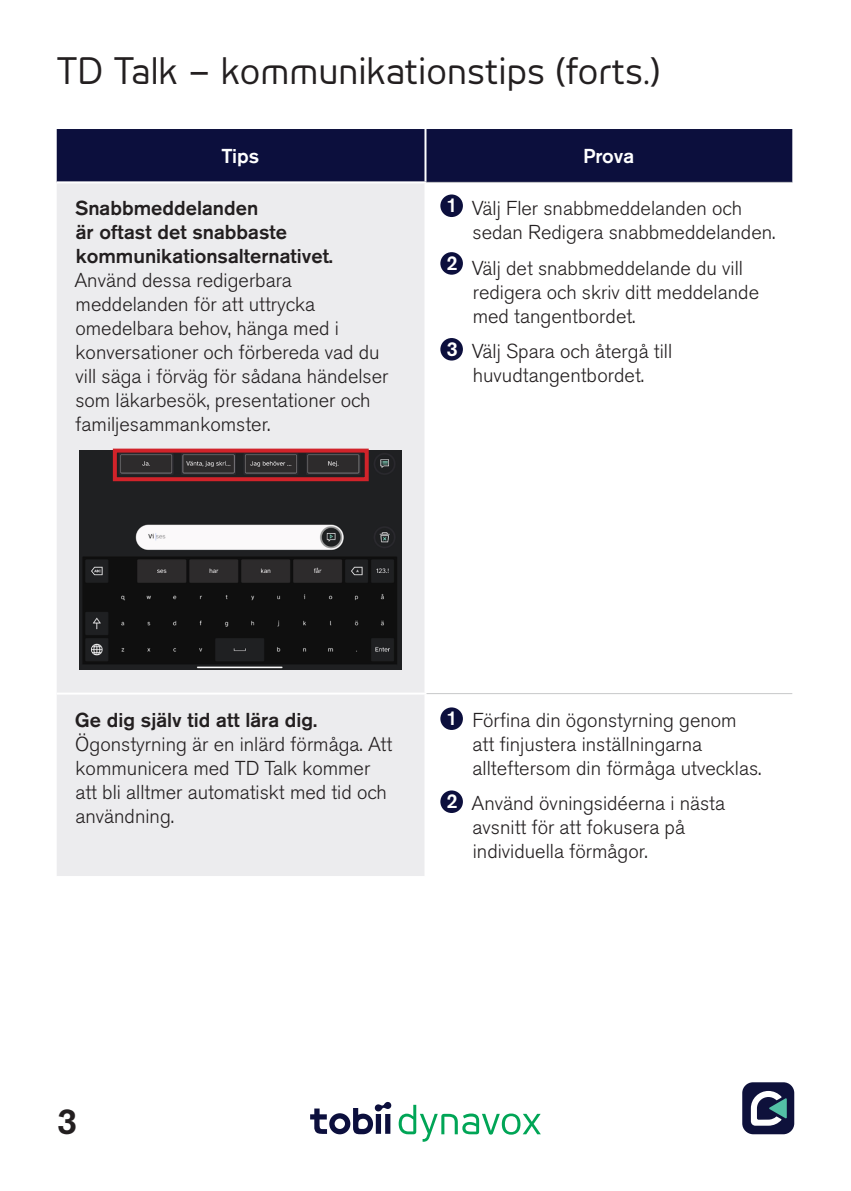
<style>
.page{position:relative;width:851px;height:1191px;background:#fff}
.page>*{position:absolute;margin:0;border:0;box-sizing:border-box;transform-origin:0 0}
.SectionTitle{font:36px "Tele Voice";color:#231f20}
.Page_Numbers{font:500 36px "Akzidenz Grotesk BE";color:#231f20}
.Paragraph{font:300 20px/24px "Akzidenz Grotesk BE";color:#231f20}
.Numbered_Steps{font:300 20px/24px "Akzidenz Grotesk BE";color:#231f20}
.Chart_Header_Light{font:500 20px "Akzidenz Grotesk BE";color:#fff}
.Number_in_Circles{font:500 20px "Akzidenz Grotesk BE";color:#fff}
.s1{font-weight:500}
</style>
<div class="page">
<div style="left:742px;top:1082px;width:52px;height:52px;background:#0e113b;border-radius:11px"></div>
<svg style="left:750px;top:1091px;width:36px;height:34px"></svg>
<svg style="left:398px;top:1104px;width:142px;height:37px"></svg>
<svg style="left:310px;top:1102px;width:81px;height:32px"></svg>
<div style="left:57px;top:129px;width:735px;height:53px;background:#0c0f3d"></div>
<div style="left:57px;top:183px;width:367px;height:693px;background:#ececee"></div>
<hr style="left:424px;top:129px;width:2px;height:52px;background:#fff">
<hr style="left:57px;top:181px;width:369px;height:2px;background:#fff">
<hr style="left:57px;top:692px;width:369px;height:2px;background:#fff">
<hr style="left:426px;top:182px;width:366px;height:1px;background:#c7c8ca">
<hr style="left:426px;top:693px;width:366px;height:1px;background:#c7c8ca">
<div style="left:440px;top:194px;width:23px;height:23px;background:#0c0f3d;border-radius:50%"></div>
<div style="left:440px;top:707px;width:23px;height:23px;background:#0c0f3d;border-radius:50%"></div>
<div style="left:440px;top:252px;width:23px;height:23px;background:#0c0f3d;border-radius:50%"></div>
<div style="left:440px;top:790px;width:23px;height:23px;background:#0c0f3d;border-radius:50%"></div>
<div style="left:440px;top:338px;width:23px;height:22px;background:#0c0f3d;border-radius:50%"></div>
<img style="left:80px;top:451px;width:322px;height:218px">
<div style="left:113px;top:448px;width:255px;height:33px;border:4px solid #d1232a"></div>
<p class="SectionTitle" style="left:57px;top:50px;width:605px">TD Talk – kommunikationstips (forts.)</p>
<p class="Chart_Header_Light" style="left:221px;top:144px;width:39px">Tips</p>
<p class="Chart_Header_Light" style="left:583px;top:144px;width:53px">Prova</p>
<p class="Paragraph" style="left:74px;top:197px;width:315px"><span class="s1">Snabbmeddelanden<br>är oftast det snabbaste kommunikationsalternativet.<br></span>Använd dessa redigerbara meddelanden för att uttrycka omedelbara behov, hänga med i konversationer och förbereda vad du vill säga i förväg för sådana händelser som läkarbesök, presentationer och familjesammankomster.</p>
<p class="Numbered_Steps" style="left:471px;top:197px;width:305px">Välj Fler snabbmeddelanden och sedan Redigera snabbmeddelanden.</p>
<p class="Number_in_Circles" style="left:446px;top:193px;width:13px">1</p>
<p class="Number_in_Circles" style="left:446px;top:251px;width:13px">2</p>
<p class="Numbered_Steps" style="left:471px;top:256px;width:289px">Välj det snabbmeddelande du vill redigera och skriv ditt meddelande med tangentbordet.</p>
<p class="Numbered_Steps" style="left:471px;top:339px;width:202px">Välj Spara och återgå till huvudtangentbordet.</p>
<p class="Number_in_Circles" style="left:446px;top:337px;width:13px">3</p>
<p class="Number_in_Circles" style="left:446px;top:706px;width:13px">1</p>
<p class="Paragraph" style="left:75px;top:708px;width:319px"><span class="s1">Ge dig själv tid att lära dig.<br></span>Ögonstyrning är en inlärd förmåga. Att kommunicera med TD Talk kommer att bli alltmer automatiskt med tid och användning.</p>
<p class="Numbered_Steps" style="left:472px;top:708px;width:290px">Förfina din ögonstyrning genom att finjustera inställningarna allteftersom din förmåga utvecklas.</p>
<p class="Number_in_Circles" style="left:446px;top:789px;width:13px">2</p>
<p class="Numbered_Steps" style="left:471px;top:791px;width:255px">Använd övningsidéerna i nästa avsnitt för att fokusera på individuella förmågor.</p>
<p class="Page_Numbers" style="left:57px;top:1099px;width:22px">3</p>
</div>
